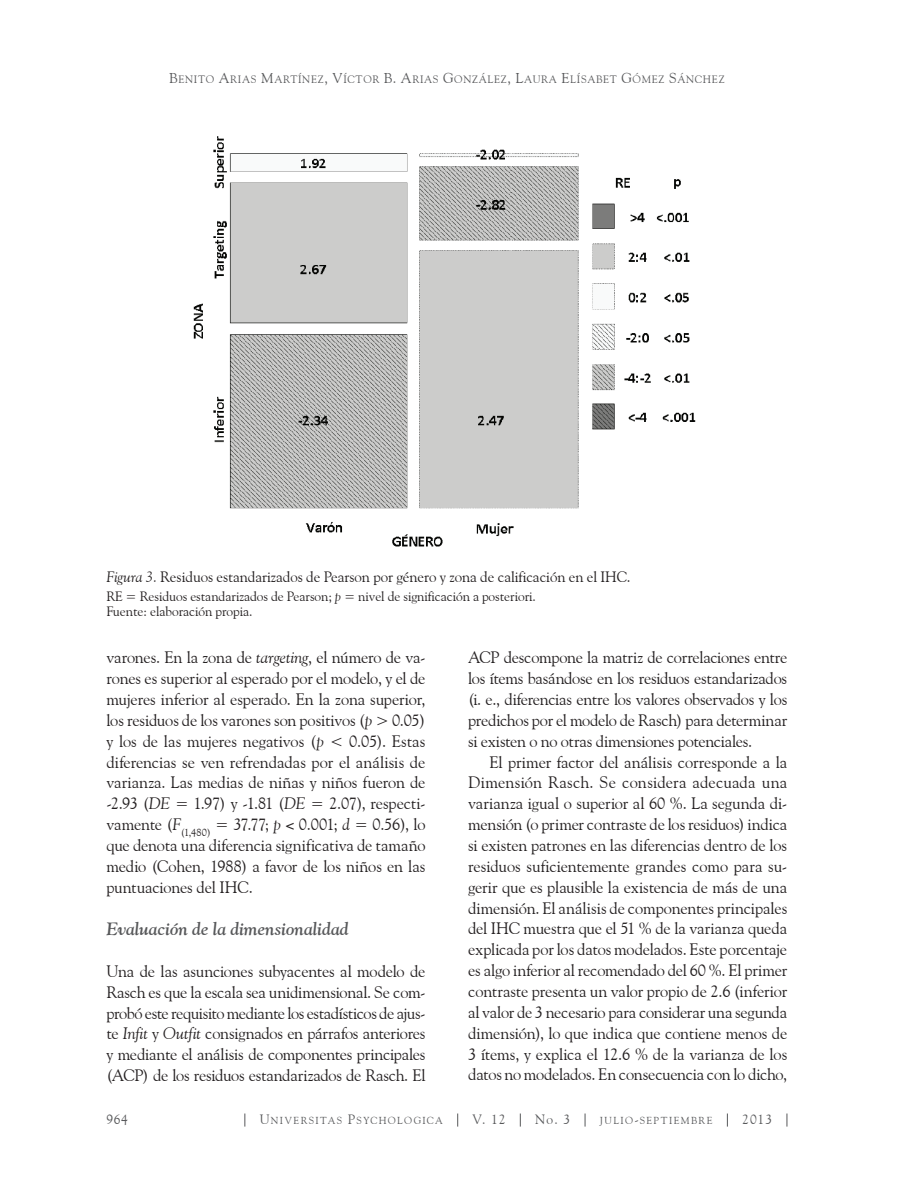
<style>
.page{position:relative;width:915px;height:1188px;background:#fff}
.page>*{position:absolute;margin:0;border:0;box-sizing:border-box;transform-origin:0 0}
.t1{font:italic 700 18px "Goudy Old Style BT";color:#57585a}
.t2{font:16.5px/20.9px "Goudy Old Style BT";letter-spacing:-.015em;color:#231f20;text-align:justify}
.t3{font:15px "Goudy Old Style BT";letter-spacing:-.005em;color:#231f20}
.t4{font:13.5px/15px "Goudy Old Style BT";letter-spacing:-.005em;color:#231f20}
.t5{font:13.5px "Goudy Old Style BT";letter-spacing:.085em;color:#57585a}
.t6{font:13.5px "Goudy Old Style BT";color:#57585a}
.t7{font:10.65px "Goudy Old Style BT";letter-spacing:.065em;color:#57585a}
.t8{font:10.2px "Goudy Old Style BT";letter-spacing:.14em;color:#57585a}
.s1{font-size:14.25px}
.s2{font-style:italic}
.s3{font-size:13.5px}
</style>
<div class="page">
<svg style="left:244px;top:1114px;width:1px;height:13px"></svg>
<svg style="left:457px;top:1114px;width:1px;height:13px"></svg>
<svg style="left:519px;top:1114px;width:1px;height:13px"></svg>
<svg style="left:584px;top:1114px;width:1px;height:13px"></svg>
<svg style="left:726px;top:1114px;width:1px;height:13px"></svg>
<svg style="left:786px;top:1114px;width:1px;height:13px"></svg>
<img style="left:193px;top:136px;width:503px;height:411px">
<p class="t7" style="left:169px;top:73px;width:556px"><span class="s1">B</span>ENITO <span class="s1">A</span>RIAS <span class="s1">M</span>ARTÍNEZ<span class="s1">, V</span>ÍCTOR <span class="s1">B. A</span>RIAS <span class="s1">G</span>ONZÁLEZ<span class="s1">, L</span>AURA <span class="s1">E</span>LÍSABET <span class="s1">G</span>ÓMEZ <span class="s1">S</span>ÁNCHEZ</p>
<p class="t3" style="left:106px;top:567px;width:525px"><span class="s2">Figura 3.</span> Residuos estandarizados de Pearson por género y zona de calificación en el IHC.</p>
<p class="t4" style="left:106px;top:589px;width:431px">RE = Residuos estandarizados de Pearson; <span class="s2">p</span> = nivel de significación a posteriori.<br>Fuente: elaboración propia.</p>
<p class="t2" style="left:106px;top:647px;width:320px">varones. En la zona de <span class="s2">targeting</span>, el número de va&shy;rones es superior al esperado por el modelo, y el de mujeres inferior al esperado. En la zona superior, los residuos de los varones son positivos (<span class="s2">p</span> &gt; 0.05) y los de las mujeres negativos (<span class="s2">p</span> &lt; 0.05). Estas diferencias se ven refrendadas por el análisis de varianza. Las medias de niñas y niños fueron de -2.93 (<span class="s2">DE</span> = 1.97) y -1.81 (<span class="s2">DE</span> = 2.07), respecti&shy;vamente (<span class="s2">F</span><sub>(1,480)</sub> = 37.77; <span class="s2">p</span> 0.001; <span class="s2">d</span> = 0.56), lo que denota una diferencia significativa de tamaño medio (Cohen, 1988) a favor de los niños en las puntuaciones del IHC.</p>
<p class="t1" style="left:106px;top:917px;width:244px">Evaluación de la dimensionalidad</p>
<p class="t2" style="left:106px;top:960px;width:320px">Una de las asunciones subyacentes al modelo de Rasch es que la escala sea unidimensional. Se com&shy;probó este requisito mediante los estadísticos de ajus&shy;te <span class="s2">Infit</span> y <span class="s2">Outfit</span> consignados en párrafos anteriores y mediante el análisis de componentes principales (ACP) de los residuos estandarizados de Rasch. El</p>
<p class="t2" style="left:468px;top:647px;width:320px">ACP descompone la matriz de correlaciones entre los ítems basándose en los residuos estandarizados (i. e., diferencias entre los valores observados y los predichos por el modelo de Rasch) para determinar si existen o no otras dimensiones potenciales.</p>
<p class="t2" style="left:468px;top:751px;width:320px;text-indent:21px">El primer factor del análisis corresponde a la Dimensión Rasch. Se considera adecuada una varianza igual o superior al 60 %. La segunda di&shy;mensión (o primer contraste de los residuos) indica si existen patrones en las diferencias dentro de los residuos suficientemente grandes como para su&shy;gerir que es plausible la existencia de más de una dimensión. El análisis de componentes principales del IHC muestra que el 51 % de la varianza queda explicada por los datos modelados. Este porcentaje es algo inferior al recomendado del 60 %. El primer contraste presenta un valor propio de 2.6 (inferior al valor de 3 necesario para considerar una segunda dimensión), lo que indica que contiene menos de 3 ítems, y explica el 12.6 % de la varianza de los datos no modelados. En consecuencia con lo dicho,</p>
<p class="t6" style="left:106px;top:1111px;width:23px">964</p>
<p class="t8" style="left:259px;top:1114px;width:185px"><span class="s3">U</span>NIVERSITAS <span class="s3">P</span>SYCHOLOGICA</p>
<p class="t5" style="left:472px;top:1111px;width:34px">V. 12</p>
<p class="t5" style="left:535px;top:1111px;width:37px">No. 3</p>
<p class="t8" style="left:599px;top:1114px;width:114px">JULIO<span class="s3">-</span>SEPTIEMBRE</p>
<p class="t5" style="left:742px;top:1111px;width:31px">2013</p>
</div>
